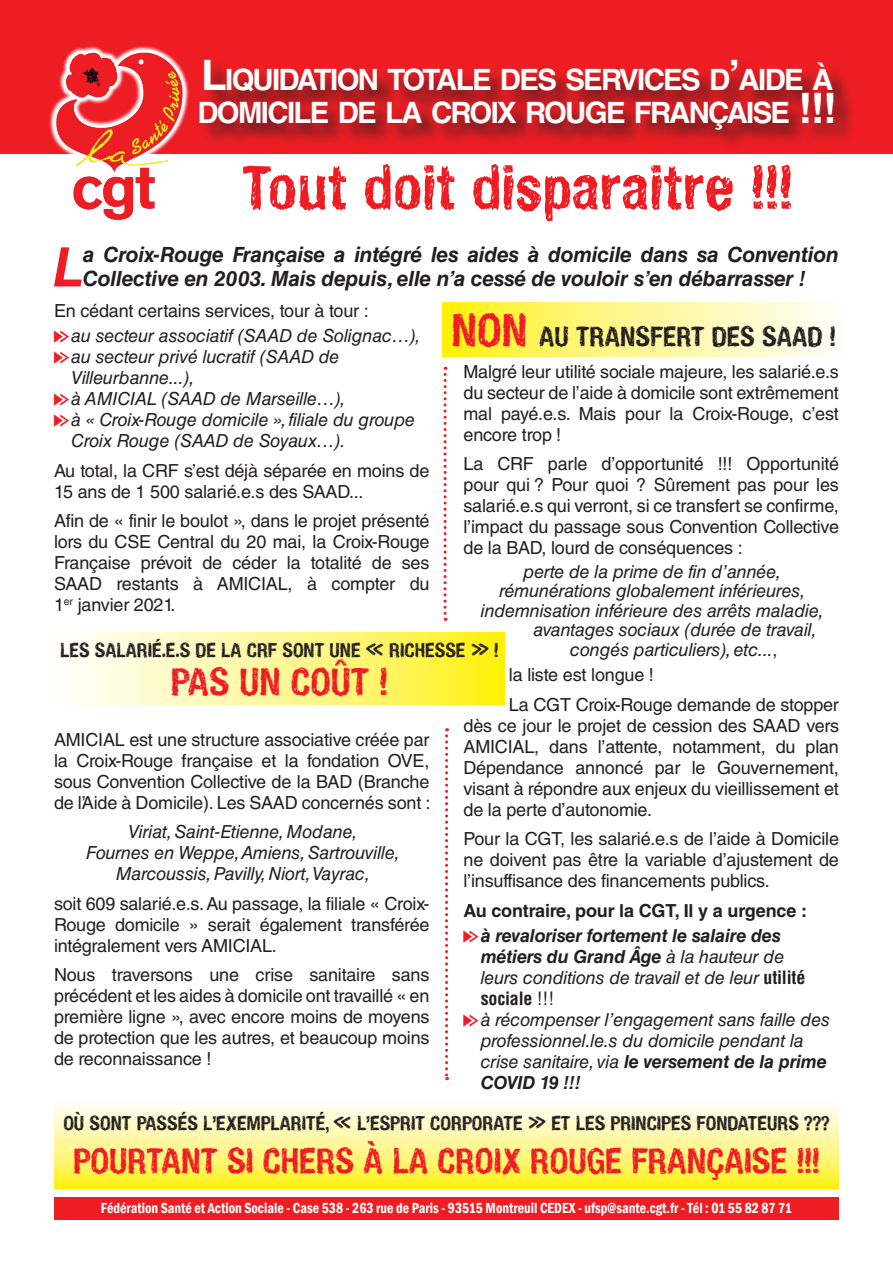
<style>
.page{position:relative;width:893px;height:1263px;background:#fff}
.page>*{position:absolute;margin:0;border:0;box-sizing:border-box;transform-origin:0 0}
.t1{font:60px "Hand Vetica";letter-spacing:.01em;color:#ee1d23}
.t2{font:italic 700 54.45px "Helvetica LT Std";color:#ee1d23}
.t3{font:37.5px "Hand Vetica";color:#ee1d23}
.t4{font:34.5px "Hand Vetica";color:#ee1d23}
.t5{font:700 29.4px/33px "Helvetica LT Std";letter-spacing:-.055em;color:#fff}
.t6{font:27px "Hand Vetica";color:#231f20}
.t7{font:italic 700 21px/24px "Helvetica LT Std";letter-spacing:-.01em;color:#231f20}
.t8{font:19.5px "Hand Vetica";color:#231f20}
.t9{font:18px/21px "Helvetica LT Std";letter-spacing:-.01em;color:#231f20;text-align:justify}
.t10{font:italic 18px/21px "Helvetica LT Std";letter-spacing:-.01em;color:#231f20}
.t11{font:italic 700 18px/21px "Helvetica LT Std";letter-spacing:-.01em;color:#231f20}
.t12{font:700 18px "Helvetica LT Std";letter-spacing:-.01em;color:#231f20}
.txt_courant{font:600 condensed 15px "Franklin Gothic";color:#fff;scale:.93 1}
.s1{font-size:42px}
.s2{font-family:"Pointers";font-style:normal;color:#ee1d23}
.s3{font-size:45px;color:#ee1d23}
.s4{font-style:normal}
.s5{font-family:"Pointers";font-weight:400;font-style:normal;color:#ee1d23}
.s6{font-weight:400}
.s7{font-style:normal;font-stretch:condensed}
.s8{font-weight:400;font-style:normal;font-stretch:condensed}
.s9{font-weight:700}
</style>
<div class="page">
<div style="left:0;top:0;width:893px;height:153px;background:#ee1d23"></div>
<div style="left:200px;top:61px;width:656px;height:91px;background:#231f20;opacity:.75"></div>
<div style="left:54px;top:1197px;width:785px;height:22px;background:#ee1d23"></div>
<img style="left:49px;top:46px;width:138px;height:174px">
<svg style="left:54px;top:1104px;width:785px;height:84px;background:#fff68e"></svg>
<svg style="left:74px;top:632px;width:431px;height:73px;background:#fff68c"></svg>
<svg style="left:442px;top:303px;width:386px;height:53px;background:#fff68c"></svg>
<svg style="left:444px;top:367px;width:3px;height:254px"></svg>
<svg style="left:445px;top:728px;width:3px;height:352px"></svg>
<p class="t5" style="left:197px;top:62px;width:641px"><span class="s1">L</span>IQUIDATION TOTALE DES SERVICES D<span class="s1">’</span>AIDE À<br>DOMICILE DE LA CROIX ROUGE FRANÇAISE <span class="s1">!!!</span></p>
<p class="t1" style="left:242px;top:150px;width:552px">Tout doit disparaitre !!!</p>
<p class="t2" style="left:53px;top:234px;width:32px">L</p>
<p class="t7" style="left:83px;top:243px;width:758px">a Croix-Rouge Française a intégré les aides à domicile dans sa Convention<br>Collective en 2003. Mais depuis, elle n’a cessé de vouloir s’en débarrasser !</p>
<p class="t9" style="left:54px;top:300px;width:316px">En cédant certains services, tour à tour :</p>
<p class="t10" style="left:54px;top:325px;width:368px"><span class="s2">t</span>au secteur associatif (SAAD de Solignac…),</p>
<p class="t10" style="left:71px;top:346px;width:270px;text-indent:-17px"><span class="s2">t</span>au secteur privé lucratif (SAAD de<br>Villeurbanne...),</p>
<p class="t10" style="left:54px;top:388px;width:293px"><span class="s2">t</span>à AMICIAL (SAAD de Marseille…),</p>
<p class="t10" style="left:71px;top:409px;width:346px;text-indent:-17px"><span class="s2">t</span>à « Croix-Rouge domicile », filiale du groupe<br>Croix Rouge (SAAD de Soyaux…).</p>
<p class="t9" style="left:54px;top:460px;width:377px">Au total, la CRF s’est déjà séparée en moins de<br>15 ans de 1 500 salarié.e.s des SAAD...</p>
<p class="t9" style="left:54px;top:510px;width:377px">Afin de « finir le boulot », dans le projet présenté lors du CSE Central du 20 mai, la Croix-Rouge Française prévoit de céder la totalité de ses SAAD restants à AMICIAL, à compter du 1<sup>er</sup> janvier 2021.</p>
<p class="t6" style="left:452px;top:320px;width:386px"><span class="s3">NON</span> AU TRANSFERT DES SAAD !</p>
<p class="t9" style="left:463px;top:361px;width:377px">Malgré leur utilité sociale majeure, les salarié.e.s du secteur de l’aide à domicile sont extrêmement mal payé.e.s. Mais pour la Croix-Rouge, c’est encore trop !</p>
<p class="t9" style="left:463px;top:453px;width:377px">La CRF parle d’opportunité !!! Opportunité pour qui ? Pour quoi ? Sûrement pas pour les salarié.e.s qui verront, si ce transfert se confirme, l’impact du passage sous Convention Collective de la BAD, lourd de conséquences :</p>
<p class="t10" style="left:524px;top:561px;width:259px">perte de la prime de fin d’année,</p>
<p class="t10" style="left:499px;top:580px;width:307px">rémunérations globalement inférieures,</p>
<p class="t10" style="left:481px;top:600px;width:345px">indemnisation inférieure des arrêts maladie,</p>
<p class="t10" style="left:533px;top:619px;width:285px">avantages sociaux (durée de travail,</p>
<p class="t10" style="left:570px;top:639px;width:209px">congés particuliers), etc...<span class="s4">,</span></p>
<p class="t9" style="left:509px;top:664px;width:147px">la liste est longue !</p>
<p class="t9" style="left:463px;top:694px;width:377px;text-indent:45px">La CGT Croix-Rouge demande de stopper dès ce jour le projet de cession des SAAD vers AMICIAL, dans l’attente, notamment, du plan Dépendance annoncé par le Gouvernement, visant à répondre aux enjeux du vieillissement et de la perte d’autonomie.</p>
<p class="t9" style="left:463px;top:828px;width:377px">Pour la CGT, les salarié.e.s de l’aide à Domicile ne doivent pas être la variable d’ajustement de l’insuffisance des financements publics.</p>
<p class="t12" style="left:463px;top:899px;width:345px">Au contraire, pour la CGT, Il y a urgence :</p>
<p class="t11" style="left:481px;top:925px;width:326px;text-indent:-17px"><span class="s5">t</span>à revaloriser fortement le salaire des métiers du Grand Âge <span class="s6">à la hauteur de leurs conditions de travail et de leur</span> <span class="s7">utilité sociale</span> <span class="s8">!!!</span></p>
<p class="t10" style="left:481px;top:1009px;width:351px;text-indent:-17px"><span class="s2">t</span>à récompenser l’engagement sans faille des professionnel.le.s du domicile pendant la crise sanitaire, via <span class="s9">le versement de la prime COVID 19 !!!</span></p>
<p class="t8" style="left:60px;top:638px;width:440px">LES SALARIÉ.E.S DE LA CRF SONT UNE « RICHESSE » !</p>
<p class="t3" style="left:171px;top:658px;width:218px">PAS UN COÛT !</p>
<p class="t9" style="left:54px;top:729px;width:378px">AMICIAL est une structure associative créée par la Croix-Rouge française et la fondation OVE, sous Convention Collective de la BAD (Branche de l’Aide à Domicile). Les SAAD concernés sont :</p>
<p class="t10" style="left:86px;top:821px;width:316px;text-align:center">Viriat, Saint-Etienne, Modane,<br>Fournes en Weppe, Amiens, Sartrouville,<br>Marcoussis, Pavilly, Niort, Vayrac,</p>
<p class="t9" style="left:54px;top:893px;width:377px">soit 609 salarié.e.s. Au passage, la filiale « Croix-Rouge domicile » serait également transférée intégralement vers AMICIAL.</p>
<p class="t9" style="left:54px;top:964px;width:377px">Nous traversons une crise sanitaire sans précédent et les aides à domicile ont travaillé « en première ligne », avec encore moins de moyens de protection que les autres, et beaucoup moins de reconnaissance !</p>
<p class="t8" style="left:63px;top:1111px;width:768px">OÙ SONT PASSÉS L’EXEMPLARITÉ, « L’ESPRIT CORPORATE » ET LES PRINCIPES FONDATEURS ???</p>
<p class="t4" style="left:73px;top:1139px;width:748px">POURTANT SI CHERS À LA CROIX ROUGE FRANÇAISE !!!</p>
<p class="txt_courant" style="left:101px;top:1198px;width:745px">Fédération Santé et Action Sociale - Case 538 - 263 rue de Paris - 93515 Montreuil CEDEX - ufsp@sante.cgt.fr - Tél : 01 55 82 87 71</p>
</div>
